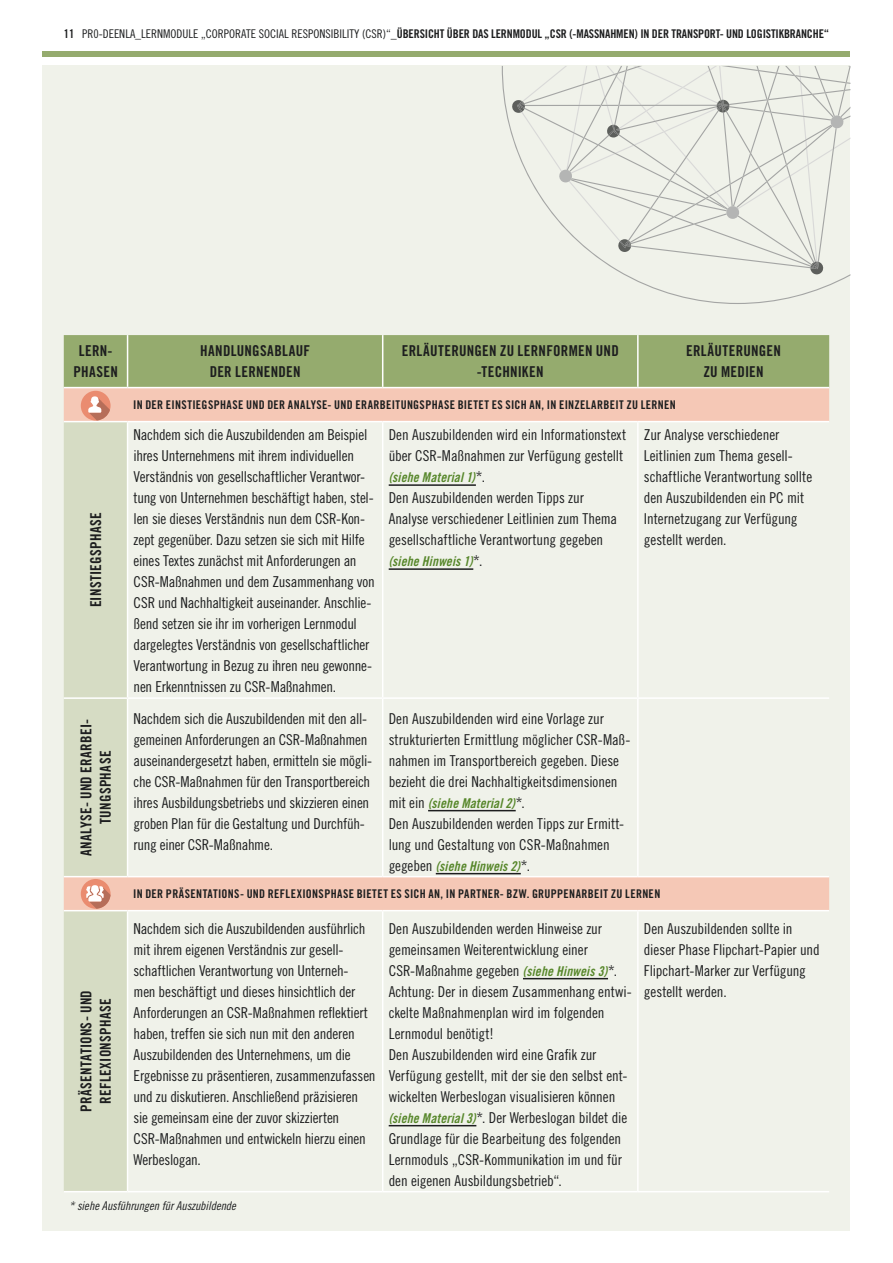
<style>
.page{position:relative;width:893px;height:1263px;background:#fff}
.page>*{position:absolute;margin:0;border:0;box-sizing:border-box;transform-origin:0 0}
.t1{font:15px/21px "Trade Gothic LT Std Cn 18";letter-spacing:-.01em;color:#1d1e1f}
.t2{font:15px/21px "Trade Gothic LT Std Bd Cn 20";letter-spacing:.02em;color:#1d1e1f;text-align:center}
.t3{font:13.5px "Trade Gothic LT Std Bd Cn 20 Obl";letter-spacing:.01em;color:#57872b}
.t4{font:12px "Trade Gothic LT Std Bd Cn 20";letter-spacing:.025em;color:#1d1e1f}
.t5{font:12px "Trade Gothic LT Std Bd Cn 20";letter-spacing:-.01em;color:#1d1e1f}
.t6{font:12px "Trade Gothic LT Std Cn 18 Obl";letter-spacing:-.005em;color:#1d1e1f}
.s1{font-family:"Trade Gothic LT Std Cn 18"}
.s2{font-family:"Trade Gothic LT Std Cn 18";font-size:15px;color:#1d1e1f}
.s3{font-family:"Trade Gothic LT Std Bd Cn 20 Obl";font-size:13.5px;color:#57872b}
</style>
<div class="page">
<div style="left:43px;top:66px;width:807px;height:1165px;background:#f0f2ea"></div>
<div style="left:43px;top:51px;width:807px;height:6px;background:#95ab6e"></div>
<div style="left:64px;top:335px;width:765px;height:52px;background:#95ab6e"></div>
<svg style="left:64px;top:388px;width:765px;height:522px"></svg>
<div style="left:64px;top:422px;width:64px;height:769px;background:#d6dcc4"></div>
<hr style="left:64px;top:421px;width:64px;height:1px;background:#fff">
<hr style="left:128px;top:421px;width:255px;height:1px;background:#fff">
<hr style="left:383px;top:421px;width:255px;height:1px;background:#fff">
<hr style="left:638px;top:421px;width:191px;height:1px;background:#fff">
<hr style="left:64px;top:697px;width:64px;height:2px;background:#fff">
<hr style="left:128px;top:697px;width:255px;height:2px;background:#fff">
<hr style="left:383px;top:697px;width:255px;height:2px;background:#fff">
<hr style="left:638px;top:697px;width:191px;height:2px;background:#fff">
<hr style="left:64px;top:876px;width:64px;height:1px;background:#fff">
<hr style="left:128px;top:876px;width:255px;height:1px;background:#fff">
<hr style="left:383px;top:876px;width:255px;height:1px;background:#fff">
<hr style="left:638px;top:876px;width:191px;height:1px;background:#fff">
<hr style="left:64px;top:910px;width:64px;height:1px;background:#fff">
<hr style="left:128px;top:910px;width:255px;height:1px;background:#fff">
<hr style="left:383px;top:910px;width:255px;height:1px;background:#fff">
<hr style="left:638px;top:910px;width:191px;height:1px;background:#fff">
<hr style="left:127px;top:335px;width:1px;height:52px;background:#fff">
<hr style="left:382px;top:335px;width:1px;height:52px;background:#fff">
<hr style="left:637px;top:335px;width:2px;height:52px;background:#fff">
<hr style="left:64px;top:387px;width:64px;height:1px;background:#fff">
<hr style="left:128px;top:387px;width:255px;height:1px;background:#fff">
<hr style="left:383px;top:387px;width:255px;height:1px;background:#fff">
<hr style="left:638px;top:387px;width:191px;height:1px;background:#fff">
<hr style="left:127px;top:422px;width:1px;height:275px;background:#fff">
<hr style="left:382px;top:422px;width:1px;height:275px;background:#fff">
<hr style="left:637px;top:422px;width:2px;height:275px;background:#fff">
<hr style="left:127px;top:699px;width:1px;height:177px;background:#fff">
<hr style="left:382px;top:699px;width:1px;height:177px;background:#fff">
<hr style="left:637px;top:699px;width:2px;height:177px;background:#fff">
<hr style="left:127px;top:911px;width:1px;height:280px;background:#fff">
<hr style="left:382px;top:911px;width:1px;height:280px;background:#fff">
<hr style="left:637px;top:911px;width:2px;height:280px;background:#fff">
<hr style="left:64px;top:1191px;width:64px;height:1px;background:#fff">
<hr style="left:128px;top:1191px;width:255px;height:1px;background:#fff">
<hr style="left:383px;top:1191px;width:255px;height:1px;background:#fff">
<hr style="left:638px;top:1191px;width:191px;height:1px;background:#fff">
<hr style="left:389px;top:484px;width:87px;height:2px;background:#1d1e1f">
<hr style="left:389px;top:568px;width:84px;height:2px;background:#1d1e1f">
<hr style="left:428px;top:810px;width:88px;height:1px;background:#1d1e1f">
<hr style="left:436px;top:873px;width:85px;height:1px;background:#1d1e1f">
<hr style="left:523px;top:978px;width:85px;height:1px;background:#1d1e1f">
<hr style="left:389px;top:1125px;width:87px;height:1px;background:#1d1e1f">
<div style="left:81px;top:391px;width:30px;height:29px;background:#ea8c70;border-radius:50%"></div>
<svg style="left:88px;top:396px;width:22px;height:24px"></svg>
<div style="left:81px;top:879px;width:30px;height:30px;background:#ea8c70;border-radius:50%"></div>
<svg style="left:86px;top:885px;width:25px;height:24px"></svg>
<svg style="left:501px;top:66px;width:349px;height:238px"></svg>
<p class="t5" style="left:64px;top:27px;width:767px">11 <span class="s1">PR0-DEENLA_LERNMODULE „CORPORATE SOCIAL RESPONSIBILITY (CSR)“</span>_ÜBERSICHT ÜBER DAS LERNMODUL „CSR (-MASSNAHMEN) IN DER TRANSPORT- UND LOGISTIKBRANCHE“</p>
<p class="t2" style="left:73px;top:340px;width:46px">LERN-<br>PHASEN</p>
<p class="t2" style="left:200px;top:340px;width:111px">HANDLUNGSABLAUF<br>DER LERNENDEN</p>
<p class="t2" style="left:402px;top:340px;width:219px">ERLÄUTERUNGEN ZU LERNFORMEN UND -TECHNIKEN</p>
<p class="t2" style="left:686px;top:340px;width:96px">ERLÄUTERUNGEN<br>ZU MEDIEN</p>
<p class="t4" style="left:133px;top:397px;width:544px">IN DER EINSTIEGSPHASE UND DER ANALYSE- UND ERARBEITUNGSPHASE BIETET ES SICH AN, IN EINZELARBEIT ZU LERNEN</p>
<p class="t2" style="left:85px;top:607px;width:96px;rotate:-90deg">EINSTIEGSPHASE</p>
<p class="t1" style="left:134px;top:424px;width:243px">Nachdem sich die Auszubildenden am Beispiel ihres Unternehmens mit ihrem individuellen Verständnis von gesellschaftlicher Verantwor&shy;tung von Unternehmen beschäftigt haben, stel&shy;len sie dieses Verständnis nun dem CSR-Kon&shy;zept gegenüber. Dazu setzen sie sich mit Hilfe eines Textes zunächst mit Anforderungen an CSR-Maßnahmen und dem Zusammenhang von CSR und Nachhaltigkeit auseinander. Anschlie&shy;ßend setzen sie ihr im vorherigen Lernmodul dargelegtes Verständnis von gesellschaftlicher Verantwortung in Bezug zu ihren neu gewonne&shy;nen Erkenntnissen zu CSR-Maßnahmen.</p>
<p class="t1" style="left:389px;top:424px;width:239px">Den Auszubildenden wird ein Informationstext über CSR-Maßnahmen zur Verfügung gestellt</p>
<p class="t3" style="left:389px;top:469px;width:98px">(siehe Material 1)<span class="s2">*.</span></p>
<p class="t1" style="left:389px;top:487px;width:230px">Den Auszubildenden werden Tipps zur<br>Analyse verschiedener Leitlinien zum Thema gesellschaftliche Verantwortung gegeben</p>
<p class="t3" style="left:389px;top:553px;width:95px">(siehe Hinweis 1)<span class="s2">*.</span></p>
<p class="t1" style="left:644px;top:424px;width:170px">Zur Analyse verschiedener<br>Leitlinien zum Thema gesell&shy;schaftliche Verantwortung sollte den Auszubildenden ein PC mit<br>Internetzugang zur Verfügung gestellt werden.</p>
<p class="t2" style="left:76px;top:856px;width:138px;line-height:19.5px;rotate:-90deg">ANALYSE- UND ERARBEI-<br>TUNGSPHASE</p>
<p class="t1" style="left:134px;top:708px;width:240px">Nachdem sich die Auszubildenden mit den all&shy;gemeinen Anforderungen an CSR-Maßnahmen auseinandergesetzt haben, ermitteln sie mögli&shy;che CSR-Maßnahmen für den Transportbereich ihres Ausbildungsbetriebs und skizzieren einen groben Plan für die Gestaltung und Durchfüh&shy;rung einer CSR-Maßnahme.</p>
<p class="t1" style="left:389px;top:708px;width:243px">Den Auszubildenden wird eine Vorlage zur strukturierten Ermittlung möglicher CSR-Maß&shy;nahmen im Transportbereich gegeben. Diese bezieht die drei Nachhaltigkeitsdimensionen</p>
<p class="t3" style="left:389px;top:795px;width:138px"><span class="s2">mit ein</span> (siehe Material 2)<span class="s2">*.</span></p>
<p class="t1" style="left:389px;top:813px;width:237px">Den Auszubildenden werden Tipps zur Ermitt&shy;lung und Gestaltung von CSR-Maßnahmen</p>
<p class="t3" style="left:389px;top:858px;width:143px"><span class="s2">gegeben</span> (siehe Hinweis 2)<span class="s2">*.</span></p>
<p class="t4" style="left:133px;top:886px;width:529px">IN DER PRÄSENTATIONS- UND REFLEXIONSPHASE BIETET ES SICH AN, IN PARTNER- BZW. GRUPPENARBEIT ZU LERNEN</p>
<p class="t1" style="left:134px;top:918px;width:244px">Nachdem sich die Auszubildenden ausführlich mit ihrem eigenen Verständnis zur gesell&shy;schaftlichen Verantwortung von Unterneh-<br>men beschäftigt und dieses hinsichtlich der Anforderungen an CSR-Maßnahmen reflektiert haben, treffen sie sich nun mit den anderen Auszubildenden des Unternehmens, um die Ergebnisse zu präsentieren, zusammenzufassen und zu diskutieren. Anschließend präzisieren sie gemeinsam eine der zuvor skizzierten CSR-Maßnahmen und entwickeln hierzu einen Werbeslogan.</p>
<p class="t1" style="left:389px;top:918px;width:245px">Den Auszubildenden werden Hinweise zur gemeinsamen Weiterentwicklung einer CSR-Maßnahme gegeben <span class="s3">(siehe Hinweis 3)</span>*.<br>Achtung: Der in diesem Zusammenhang entwi&shy;ckelte Maßnahmenplan wird im folgenden Lernmodul benötigt!<br>Den Auszubildenden wird eine Grafik zur Verfügung gestellt, mit der sie den selbst ent&shy;wickelten Werbeslogan visualisieren können <span class="s3">(siehe Material 3)</span>*. Der Werbeslogan bildet die Grundlage für die Bearbeitung des folgenden Lernmoduls „CSR-Kommunikation im und für den eigenen Ausbildungsbetrieb“.</p>
<p class="t1" style="left:644px;top:918px;width:177px">Den Auszubildenden sollte in dieser Phase Flipchart-Papier und<br>Flipchart-Marker zur Verfügung gestellt werden.</p>
<p class="t6" style="left:69px;top:1199px;width:168px">* siehe Ausführungen für Auszubildende</p>
<p class="t2" style="left:76px;top:1112px;width:123px;line-height:19.5px;rotate:-90deg">PRÄSENTATIONS- UND<br>REFLEXIONSPHASE</p>
</div>
